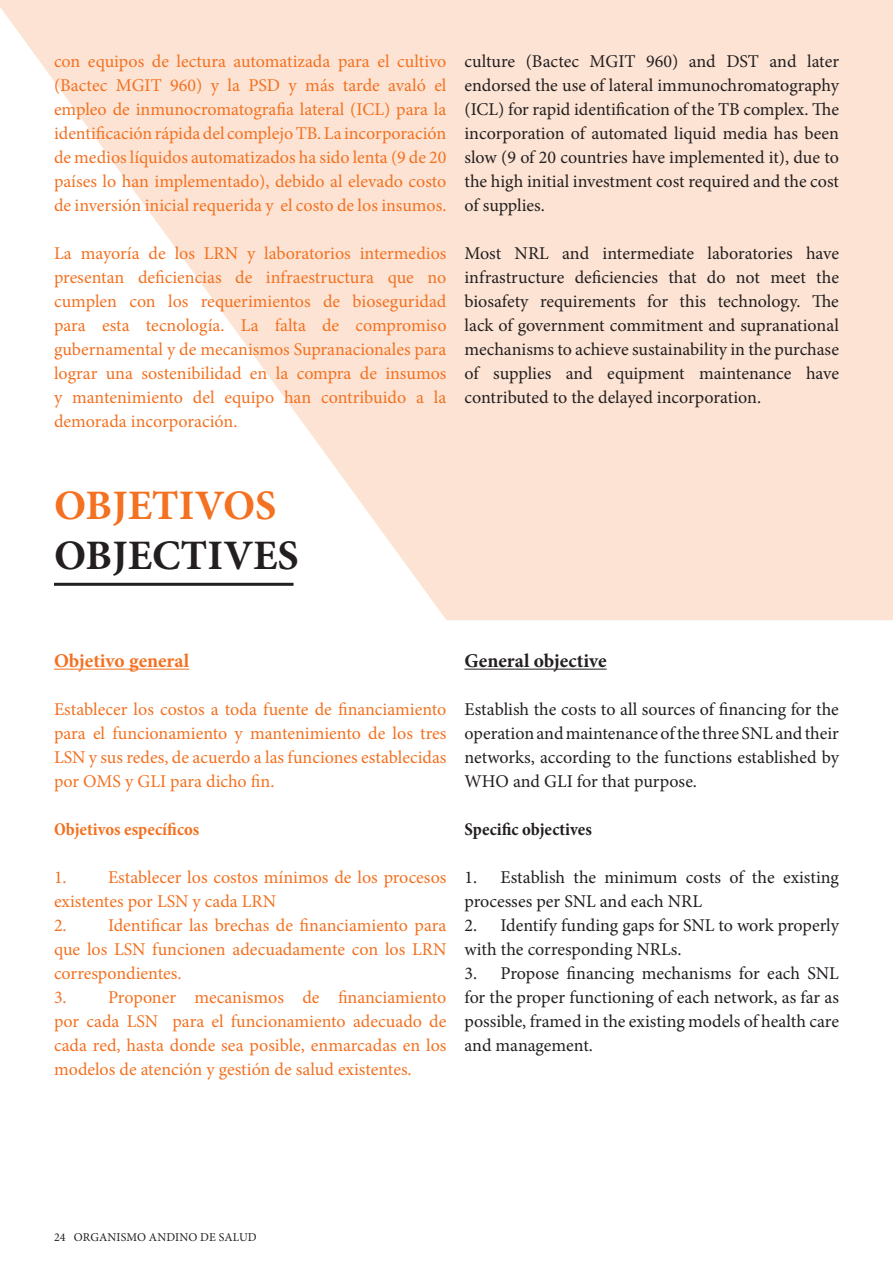
<style>
.page{position:relative;width:893px;height:1263px;background:#fff}
.page>*{position:absolute;margin:0;border:0;box-sizing:border-box;transform-origin:0 0}
.t1{font:700 42px "Minion Pro";color:#231f20}
.t2{font:700 42px "Minion Pro";color:#f37121}
.t3{font:700 19.5px "Minion Pro";color:#231f20}
.t4{font:700 19.5px "Minion Pro";color:#f37121}
.t5{font:18px/24px "Minion Pro";color:#f37121;text-align:justify}
.t6{font:18px/24px "Minion Pro";letter-spacing:-.005em;color:#231f20;text-align:justify}
.t7{font:700 condensed 18px "Minion Pro";color:#f37121}
.t8{font:700 condensed 18px "Minion Pro";color:#231f20}
.t9{font:12px "Minion Pro";letter-spacing:.01em;color:#231f20}
</style>
<div class="page">
<svg style="left:0;top:0;width:893px;height:620px;fill:#fce3d3"></svg>
<hr style="left:54px;top:669px;width:135px;height:1px;background:#f37121">
<hr style="left:464px;top:669px;width:143px;height:1px;background:#231f20">
<hr style="left:54px;top:583px;width:240px;height:3px;background:#231f20">
<p class="t5" style="left:54px;top:49px;width:394px">con equipos de lectura automatizada para el cultivo (Bactec MGIT 960) y la PSD y más tarde avaló el empleo de inmunocromatografia lateral (ICL) para la identificación rápida del complejo TB. La incorporación de medios líquidos automatizados ha sido lenta (9 de 20 países lo han implementado), debido al elevado costo de inversión inicial requerida y el costo de los insumos.</p>
<p class="t5" style="left:54px;top:241px;width:394px">La mayoría de los LRN y laboratorios intermedios presentan deficiencias de infraestructura que no cumplen con los requerimientos de bioseguridad para esta tecnología. La falta de compromiso gubernamental y de mecanismos Supranacionales para lograr una sostenibilidad en la compra de insumos y mantenimiento del equipo han contribuido a la demorada incorporación.</p>
<p class="t6" style="left:464px;top:49px;width:376px">culture (Bactec MGIT 960) and DST and later endorsed the use of lateral immunochromatography (ICL) for rapid identification of the TB complex. The incorporation of automated liquid media has been slow (9 of 20 countries have implemented it), due to the high initial investment cost required and the cost of supplies.</p>
<p class="t6" style="left:464px;top:241px;width:376px">Most NRL and intermediate laboratories have infrastructure deficiencies that do not meet the biosafety requirements for this technology. The lack of government commitment and supranational mechanisms to achieve sustainability in the purchase of supplies and equipment maintenance have contributed to the delayed incorporation.</p>
<p class="t2" style="left:54px;top:476px;width:224px">OBJETIVOS</p>
<p class="t1" style="left:54px;top:526px;width:246px">OBJECTIVES</p>
<p class="t4" style="left:54px;top:647px;width:137px">Objetivo general</p>
<p class="t5" style="left:54px;top:697px;width:394px">Establecer los costos a toda fuente de financiamiento para el funcionamiento y mantenimiento de los tres LSN y sus redes, de acuerdo a las funciones establecidas por OMS y GLI para dicho fin.</p>
<p class="t7" style="left:54px;top:817px;width:147px">Objetivos específicos</p>
<p class="t5" style="left:54px;top:865px;width:394px">1. Establecer los costos mínimos de los procesos existentes por LSN y cada LRN</p>
<p class="t5" style="left:54px;top:913px;width:394px">2. Identificar las brechas de financiamiento para que los LSN funcionen adecuadamente con los LRN correspondientes.</p>
<p class="t5" style="left:54px;top:985px;width:394px">3. Proponer mecanismos de financiamiento por cada LSN para el funcionamiento adecuado de cada red, hasta donde sea posible, enmarcadas en los modelos de atención y gestión de salud existentes.</p>
<p class="t3" style="left:464px;top:647px;width:144px">General objective</p>
<p class="t6" style="left:464px;top:697px;width:376px">Establish the costs to all sources of financing for the operation and maintenance of the three SNL and their networks, according to the functions established by WHO and GLI for that purpose.</p>
<p class="t8" style="left:464px;top:817px;width:129px">Specific objectives</p>
<p class="t6" style="left:464px;top:865px;width:376px">1. Establish the minimum costs of the existing processes per SNL and each NRL</p>
<p class="t6" style="left:464px;top:913px;width:376px">2. Identify funding gaps for SNL to work properly with the corresponding NRLs.</p>
<p class="t6" style="left:464px;top:961px;width:376px">3. Propose financing mechanisms for each SNL for the proper functioning of each network, as far as possible, framed in the existing models of health care and management.</p>
<p class="t9" style="left:54px;top:1229px;width:204px">24 ORGANISMO ANDINO DE SALUD</p>
</div>
